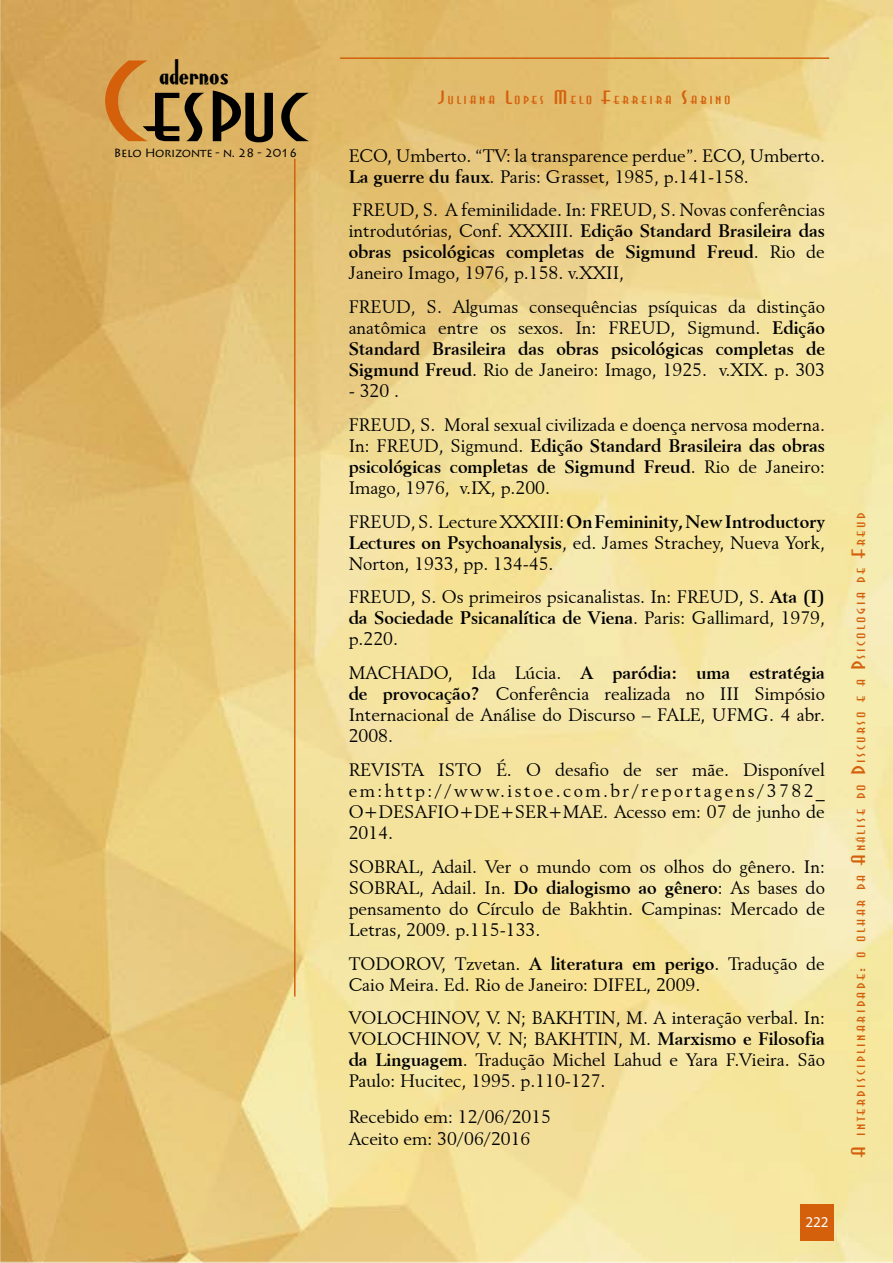
<style>
.page{position:relative;width:893px;height:1263px;background:#fff}
.page>*{position:absolute;margin:0;border:0;box-sizing:border-box;transform-origin:0 0}
.t1{font:expanded 108px "Asia";color:#000}
.t2{font:30px "Anchor Steam NF";color:#000}
.t3{font:18px/21px "Revival 565 BT";color:#000;text-align:justify}
.t4{font:700 18px/21px "Revival 565 BT";color:#000;text-align:justify}
.t5{font:expanded 18px "Asia";letter-spacing:.14em;color:#d4600c}
.t6{font:15px "Myriad Pro";color:#fff}
.t7{font:12px "Lithos Pro";letter-spacing:-.03em;color:#000}
.s1{color:#d4600c}
.s2{font-style:italic}
.s3{font-weight:700}
.s4{font-weight:400}
.s5{font-size:10.5px}
</style>
<div class="page">
<img style="left:0;top:0;width:893px;height:1263px">
<div style="left:800px;top:1203px;width:34px;height:37px;background:#d4600c"></div>
<hr style="left:294px;top:159px;width:2px;height:837px;background:#d4600c">
<hr style="left:340px;top:57px;width:489px;height:2px;background:#d4600c">
<h2 class="t2" style="left:159px;top:51px;width:71px">adernos</h2>
<h1 class="t1" style="left:101px;top:42px;width:208px"><span class="s1">C</span>espuc</h1>
<p class="t7" style="left:114px;top:146px;width:185px">Belo Horizonte - n. 28 - 2016</p>
<p class="t3" style="left:349px;top:144px;width:478px">ECO, Umberto. “TV: la transparence perdue”<span class="s2">.</span> ECO, Umberto.<br><span class="s3">La guerre du faux</span><span class="s2">.</span> Paris: Grasset, 1985, p.141-158.</p>
<p class="t3" style="left:349px;top:199px;width:478px">FREUD, S. A feminilidade. In: FREUD, S. Novas conferências introdutórias, Conf. XXXIII. <span class="s3">Edição Standard Brasileira das obras psicológicas completas de Sigmund Freud</span>. Rio de Janeiro Imago, 1976, p.158. v.XXII,</p>
<p class="t3" style="left:349px;top:296px;width:478px">FREUD, S. Algumas consequências psíquicas da distinção anatômica entre os sexos. In: FREUD, Sigmund. <span class="s3">Edição Standard Brasileira das obras psicológicas completas de Sigmund Freud</span>. Rio de Janeiro: Imago, 1925. v.XIX. p. 303</p>
<p class="t3" style="left:349px;top:374px;width:478px;line-height:33.8px">- 320 .<br>FREUD, S. Moral sexual civilizada e doença nervosa moderna.</p>
<p class="t4" style="left:349px;top:435px;width:478px"><span class="s4">In: FREUD, Sigmund.</span> Edição Standard Brasileira das obras psicológicas completas de Sigmund Freud<span class="s4">. Rio de Janeiro:<br>Imago, 1976, v.IX, p.200.</span></p>
<p class="t3" style="left:349px;top:511px;width:478px">FREUD, S. Lecture XXXIII: <span class="s3">On Femininity,New Introductory Lectures on Psychoanalysis</span>, ed. James Strachey, Nueva York, Norton, 1933, pp. 134-45.</p>
<p class="t3" style="left:349px;top:586px;width:478px">FREUD, S. Os primeiros psicanalistas. In: FREUD, S. <span class="s3">Ata (I) da Sociedade Psicanalítica de Viena</span>. Paris: Gallimard, 1979, p.220.</p>
<p class="t3" style="left:349px;top:662px;width:478px">MACHADO, Ida Lúcia. <span class="s3">A paródia: uma estratégia de provocação?</span> Conferência realizada no III Simpósio Internacional de Análise do Discurso – FALE, UFMG. 4 abr.<br>2008.</p>
<p class="t3" style="left:349px;top:759px;width:478px">REVISTA ISTO É. O desafio de ser mãe. Disponível em:http://www.istoe.com.br/reportagens/3782_ O+DESAFIO+DE+SER+MAE. Acesso em: 07 de junho de 2014.</p>
<p class="t3" style="left:349px;top:856px;width:478px">SOBRAL, Adail. Ver o mundo com os olhos do gênero. In:<br>SOBRAL, Adail. In. <span class="s3">Do dialogismo ao gênero</span>: As bases do pensamento do Círculo de Bakhtin. Campinas: Mercado de Letras, 2009. p.115-133.</p>
<p class="t3" style="left:349px;top:952px;width:478px">TODOROV, Tzvetan. <span class="s3">A literatura em perigo</span>. Tradução de<br>Caio Meira. Ed. Rio de Janeiro: DIFEL, 2009.</p>
<p class="t3" style="left:349px;top:1007px;width:478px">VOLOCHINOV, V. N; BAKHTIN, M. A interação verbal. In:<br>VOLOCHINOV, V. N; BAKHTIN, M. <span class="s3">Marxismo e Filosofia da Linguagem</span>. Tradução Michel Lahud e Yara F.Vieira. São Paulo: Hucitec, 1995. p.110-127.</p>
<p class="t3" style="left:349px;top:1105px;width:204px;line-height:22.5px">Recebido em: 12/06/2015<br>Aceito em: 30/06/2016</p>
<p class="t5" style="left:439px;top:88px;width:294px">Juliana Lopes Melo Ferreira Sabino</p>
<p class="t5" style="left:849px;top:1157px;width:645px;rotate:-90deg">A interdisciplinaridade: o olhar da An<span class="s5">á</span>lise do Discurso e a Psicologia de Freud</p>
<p class="t6" style="left:805px;top:1213px;width:25px">222</p>
</div>
